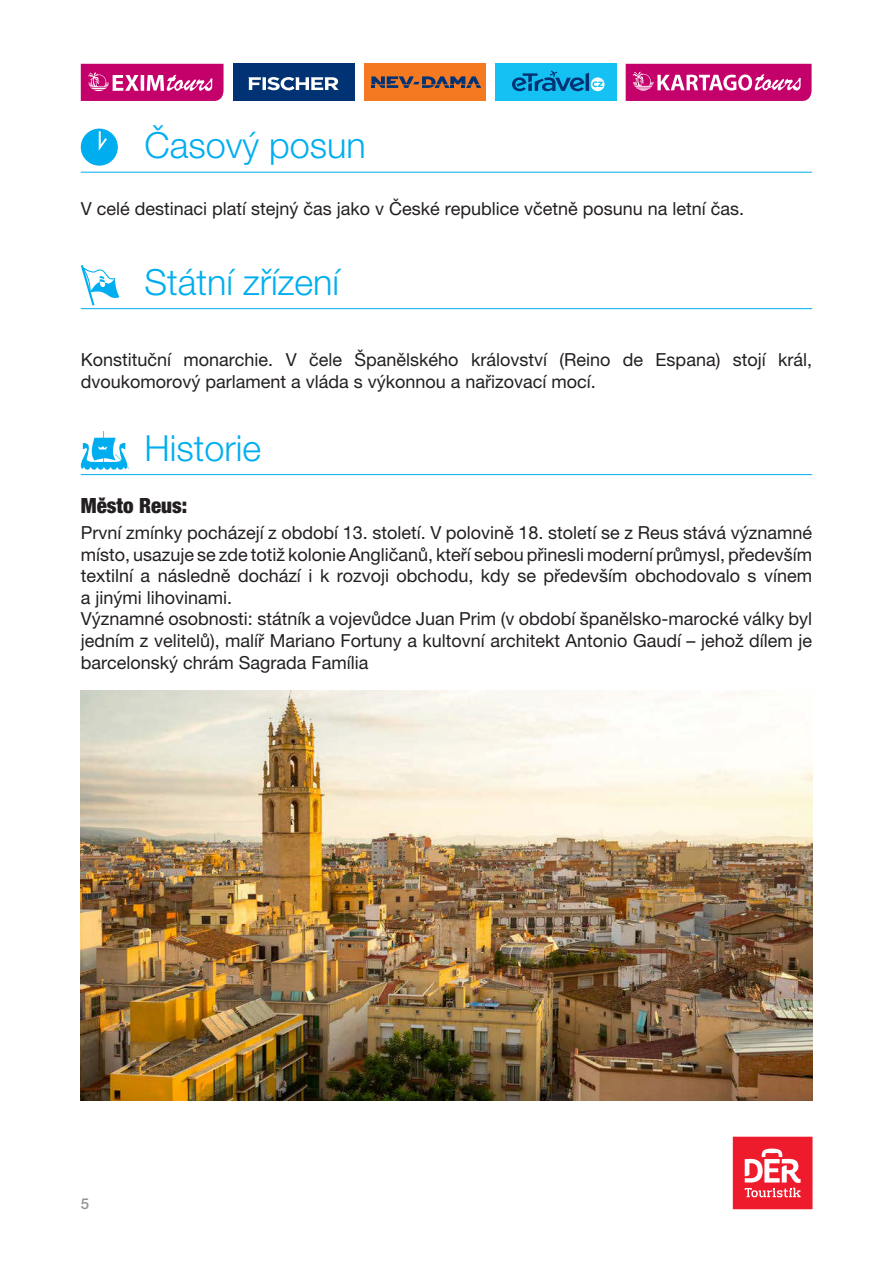
<style>
.page{position:relative;width:893px;height:1263px;background:#fff}
.page>*{position:absolute;margin:0;border:0;box-sizing:border-box;transform-origin:0 0}
.t1{font:300 36px "Helvetica Neue CE";color:#00aeef}
.t2{font:900 condensed 21px "Helvetica Neue CE";color:#231f20}
.t3{font:18px/21.6px "Helvetica Neue CE";color:#231f20}
.t4{font:500 15px "Helvetica Neue CE";color:#939598}
</style>
<div class="page">
<div style="left:233px;top:64px;width:121px;height:37px;background:#013374"></div>
<svg style="left:248px;top:77px;width:91px;height:13px"></svg>
<div style="left:364px;top:64px;width:121px;height:37px;background:#f47921"></div>
<svg style="left:371px;top:76px;width:110px;height:12px"></svg>
<div style="left:495px;top:64px;width:121px;height:37px;background:#15c0f2"></div>
<svg style="left:512px;top:71px;width:93px;height:20px"></svg>
<svg style="left:81px;top:64px;width:143px;height:37px;background:#cd2b83"></svg>
<svg style="left:626px;top:64px;width:186px;height:37px;background:#ce2c84"></svg>
<div style="left:733px;top:1137px;width:79px;height:72px;background:#ee1b2d"></div>
<svg style="left:745px;top:1148px;width:56px;height:49px"></svg>
<hr style="left:81px;top:172px;width:731px;height:1px;background:#00aeef">
<hr style="left:81px;top:308px;width:731px;height:1px;background:#00aeef">
<hr style="left:81px;top:474px;width:731px;height:1px;background:#00aeef">
<div style="left:81px;top:129px;width:37px;height:37px;background:#00aeef;border-radius:50%"></div>
<svg style="left:98px;top:129px;width:11px;height:22px"></svg>
<svg style="left:81px;top:265px;width:38px;height:41px"></svg>
<svg style="left:81px;top:431px;width:48px;height:39px"></svg>
<img style="left:81px;top:690px;width:731px;height:411px">
<h1 class="t1" style="left:145px;top:124px;width:223px">Časový posun</h1>
<p class="t3" style="left:81px;top:198px;width:665px">V celé destinaci platí stejný čas jako v České republice včetně posunu na letní čas.</p>
<h1 class="t1" style="left:145px;top:261px;width:196px">Státní zřízení</h1>
<p class="t3" style="left:81px;top:349px;width:733px">Konstituční monarchie. V čele Španělského království (Reino de Espana) stojí král, dvoukomorový parlament a vláda s výkonnou a nařizovací mocí.</p>
<h1 class="t1" style="left:145px;top:426px;width:118px">Historie</h1>
<p class="t2" style="left:81px;top:493px;width:108px">Město Reus:</p>
<p class="t3" style="left:81px;top:522px;width:733px">První zmínky pocházejí z období 13. století. V polovině 18. století se z Reus stává významné místo, usazuje se zde totiž kolonie Angličanů, kteří sebou přinesli moderní průmysl, především textilní a následně dochází i k rozvoji obchodu, kdy se především obchodovalo s vínem a jinými lihovinami.<br>Významné osobnosti: státník a vojevůdce Juan Prim (v období španělsko-marocké války byl jedním z velitelů), malíř Mariano Fortuny a kultovní architekt Antonio Gaudí – jehož dílem je barcelonský chrám Sagrada Família</p>
<p class="t4" style="left:81px;top:1194px;width:10px">5</p>
</div>
